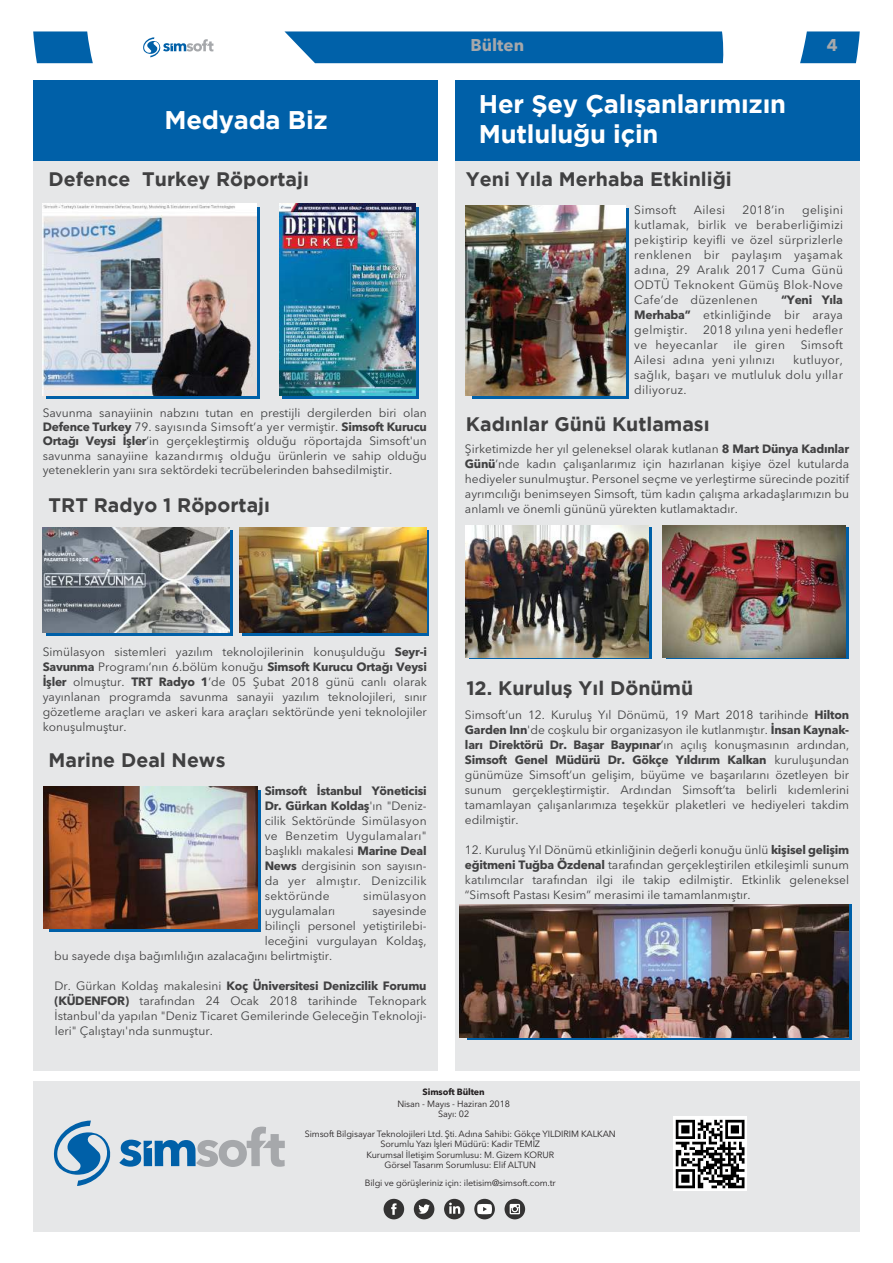
<style>
.page{position:relative;width:893px;height:1263px;background:#fff}
.page>*{position:absolute;margin:0;border:0;box-sizing:border-box;transform-origin:0 0}
.t1{font:700 25.5px/30.6px "Gotham";letter-spacing:-.01em;color:#fff}
.t2{font:700 19.5px "Gotham";color:#404041}
.t3{font:700 16.95px "Avenir Next LT Pro";color:#a6a8ab}
.t4{font:12px/15px "Avenir Next LT Pro";color:#404041;text-align:justify}
.t5{font:12px/15px "Avenir Next LT Pro";letter-spacing:.025em;color:#404041}
.t6{font:9px/10.4px "Avenir Next LT Pro";letter-spacing:-.01em;color:#231f20;text-align:center}
.t7{font:700 9px "Avenir Next LT Pro";letter-spacing:-.01em;color:#231f20}
.s1{font-weight:700}
</style>
<div class="page">
<div style="left:33px;top:1081px;width:827px;height:150px;background:#e6e7e8"></div>
<div style="left:33px;top:140px;width:405px;height:931px;background:#e6e7e8"></div>
<div style="left:33px;top:80px;width:405px;height:81px;background:#0060a8"></div>
<div style="left:455px;top:140px;width:404px;height:931px;background:#e6e7e8"></div>
<div style="left:455px;top:80px;width:405px;height:81px;background:#0060a8"></div>
<svg style="left:33px;top:31px;width:60px;height:32px;background:#1970b1"></svg>
<svg style="left:284px;top:31px;width:440px;height:32px;background:#0d69ad"></svg>
<svg style="left:800px;top:31px;width:60px;height:32px;background:#1b72b2"></svg>
<svg style="left:119px;top:1126px;width:166px;height:41px"></svg>
<svg style="left:53px;top:1120px;width:58px;height:66px"></svg>
<div style="left:384px;top:1199px;width:20px;height:20px;background:#343333;border-radius:50%"></div>
<svg style="left:391px;top:1203px;width:6px;height:12px"></svg>
<div style="left:414px;top:1199px;width:20px;height:20px;background:#343333;border-radius:50%"></div>
<svg style="left:418px;top:1204px;width:12px;height:10px"></svg>
<svg style="left:505px;top:1199px;width:20px;height:20px"></svg>
<svg style="left:510px;top:1204px;width:10px;height:10px"></svg>
<svg style="left:444px;top:1199px;width:21px;height:20px"></svg>
<div style="left:474px;top:1199px;width:21px;height:20px;background:#343333;border-radius:50%"></div>
<svg style="left:477px;top:1204px;width:15px;height:10px"></svg>
<div style="left:467px;top:904px;width:384px;height:136px;background:linear-gradient(to right,#0060a8,#0060a8)"></div>
<svg style="left:46px;top:207px;width:213px;height:192px"></svg>
<img style="left:43px;top:204px;width:213px;height:192px">
<div style="left:282px;top:207px;width:136px;height:192px;background:linear-gradient(to right,#0060a8,#0060a8)"></div>
<img style="left:279px;top:204px;width:136px;height:192px">
<svg style="left:46px;top:530px;width:187px;height:105px"></svg>
<svg style="left:242px;top:530px;width:187px;height:105px"></svg>
<img style="left:43px;top:527px;width:187px;height:105px">
<img style="left:240px;top:527px;width:187px;height:105px">
<div style="left:49px;top:790px;width:212px;height:142px;background:#0060a8"></div>
<img style="left:44px;top:787px;width:214px;height:142px">
<div style="left:472px;top:208px;width:156px;height:191px;background:linear-gradient(to right,#0060a8,#0060a8)"></div>
<img style="left:466px;top:205px;width:159px;height:191px">
<svg style="left:469px;top:527px;width:183px;height:132px"></svg>
<svg style="left:666px;top:527px;width:183px;height:132px"></svg>
<img style="left:466px;top:526px;width:183px;height:131px">
<img style="left:663px;top:526px;width:183px;height:131px">
<img style="left:460px;top:904px;width:388px;height:133px">
<img style="left:674px;top:1116px;width:72px;height:74px">
<svg style="left:143px;top:37px;width:70px;height:20px"></svg>
<h1 class="t1" style="left:164px;top:104px;width:165px">Medyada Biz</h1>
<h2 class="t2" style="left:49px;top:168px;width:262px">Defence Turkey Röportajı</h2>
<p class="t4" style="left:43px;top:405px;width:386px;line-height:14.4px">Savunma sanayiinin nabzını tutan en prestijli dergilerden biri olan <span class="s1">Defence Turkey</span> 79. sayısında Simsoft’a yer vermiştir. <span class="s1">Simsoft Kurucu Ortağı Veysi İşler</span>’in gerçekleştirmiş olduğu röportajda Simsoft'un savunma sanayiine kazandırmış olduğu ürünlerin ve sahip olduğu yeteneklerin yanı sıra sektördeki tecrübelerinden bahsedilmiştir.</p>
<h2 class="t2" style="left:49px;top:493px;width:223px">TRT Radyo 1 Röportajı</h2>
<h3 class="t3" style="left:470px;top:34px;width:55px">Bülten</h3>
<h3 class="t3" style="left:827px;top:34px;width:12px">4</h3>
<h1 class="t1" style="left:479px;top:88px;width:309px">Her Şey Çalışanlarımızın<br>Mutluluğu için</h1>
<h2 class="t2" style="left:466px;top:168px;width:267px">Yeni Yıla Merhaba Etkinliği</h2>
<p class="t5" style="left:634px;top:203px;width:44px">Simsoft</p>
<p class="t4" style="left:694px;top:203px;width:33px">Ailesi</p>
<p class="t4" style="left:742px;top:203px;width:44px">2018’in</p>
<p class="t4" style="left:634px;top:203px;width:210px;text-indent:168px">gelişini kutlamak, birlik ve beraberliğimizi pekiştirip keyifli ve özel sürprizlerle renklenen bir paylaşım yaşamak adına, 29 Aralık 2017 Cuma Günü ODTÜ Teknokent Gümüş Blok-Nove Cafe’de düzenlenen</p>
<p class="t4" style="left:634px;top:293px;width:210px;text-indent:147px"><span class="s1">“Yeni Yıla Merhaba”</span> etkinliğinde bir araya gelmiştir.</p>
<p class="t5" style="left:634px;top:323px;width:210px;text-indent:69px">2018 yılına yeni hedefler ve heyecanlar</p>
<p class="t5" style="left:733px;top:338px;width:53px">ile giren</p>
<p class="t5" style="left:801px;top:338px;width:44px">Simsoft</p>
<p class="t5" style="left:634px;top:353px;width:142px">Ailesi adına yeni yılınızı</p>
<p class="t4" style="left:634px;top:353px;width:210px;text-indent:159px">kutluyor, sağlık, başarı ve mutluluk dolu yıllar diliyoruz.</p>
<h2 class="t2" style="left:466px;top:413px;width:245px">Kadınlar Günü Kutlaması</h2>
<p class="t4" style="left:465px;top:442px;width:386px">Şirketimizde her yıl geleneksel olarak kutlanan <span class="s1">8 Mart Dünya Kadınlar Günü</span>’nde kadın çalışanlarımız için hazırlanan kişiye özel kutularda hediyeler sunulmuştur. Personel seçme ve yerleştirme sürecinde pozitif ayrımcılığı benimseyen Simsoft, tüm kadın çalışma arkadaşlarımızın bu anlamlı ve önemli gününü yürekten kutlamaktadır.</p>
<p class="t4" style="left:43px;top:644px;width:386px">Simülasyon sistemleri yazılım teknolojilerinin konuşulduğu <span class="s1">Seyr-i Savunma</span> Programı’nın 6.bölüm konuğu <span class="s1">Simsoft Kurucu Ortağı Veysi İşler</span> olmuştur. <span class="s1">TRT Radyo 1</span>’de 05 Şubat 2018 günü canlı olarak yayınlanan programda savunma sanayii yazılım teknolojileri, sınır gözetleme araçları ve askeri kara araçları sektöründe yeni teknolojiler konuşulmuştur.</p>
<h2 class="t2" style="left:49px;top:749px;width:178px">Marine Deal News</h2>
<p class="t4" style="left:265px;top:784px;width:163px"><span class="s1">Simsoft İstanbul Yöneticisi Dr. Gürkan Koldaş</span>'ın "Deniz&shy;cilik Sektöründe Simülasyon ve Benzetim Uygulamaları" başlıklı makalesi <span class="s1">Marine Deal News</span> dergisinin son sayısın&shy;da yer almıştır. Denizcilik sektöründe</p>
<p class="t5" style="left:363px;top:889px;width:65px">simülasyon</p>
<p class="t4" style="left:265px;top:904px;width:72px">uygulamaları</p>
<p class="t4" style="left:372px;top:904px;width:56px">sayesinde</p>
<p class="t4" style="left:265px;top:919px;width:163px">bilinçli personel yetiştirilebi-</p>
<p class="t4" style="left:265px;top:934px;width:163px">leceğini vurgulayan Koldaş,</p>
<p class="t4" style="left:54px;top:949px;width:280px">bu sayede dışa bağımlılığın azalacağını belirtmiştir.</p>
<p class="t4" style="left:54px;top:979px;width:374px">Dr. Gürkan Koldaş makalesini <span class="s1">Koç Üniversitesi Denizcilik Forumu (KÜDENFOR)</span> tarafından 24 Ocak 2018 tarihinde Teknopark İstanbul'da yapılan "Deniz Ticaret Gemilerinde Geleceğin Teknoloji&shy;leri" Çalıştayı'nda sunmuştur.</p>
<h2 class="t2" style="left:466px;top:677px;width:228px">12. Kuruluş Yıl Dönümü</h2>
<p class="t4" style="left:465px;top:707px;width:386px">Simsoft’un 12. Kuruluş Yıl Dönümü, 19 Mart 2018 tarihinde <span class="s1">Hilton Garden Inn</span>'de coşkulu bir organizasyon ile kutlanmıştır. <span class="s1">İnsan Kaynak&shy;ları Direktörü Dr. Başar Baypınar</span>’ın açılış konuşmasının ardından, <span class="s1">Simsoft Genel Müdürü Dr. Gökçe Yıldırım Kalkan</span> kuruluşundan günümüze Simsoft’un gelişim, büyüme ve başarılarını özetleyen bir sunum gerçekleştirmiştir. Ardından Simsoft’ta belirli kıdemlerini tamamlayan çalışanlarımıza teşekkür plaketleri ve hediyeleri takdim edilmiştir.</p>
<p class="t4" style="left:465px;top:842px;width:386px">12. Kuruluş Yıl Dönümü etkinliğinin değerli konuğu ünlü <span class="s1">kişisel gelişim eğitmeni Tuğba Özdenal</span> tarafından gerçekleştirilen etkileşimli sunum katılımcılar tarafından ilgi ile takip edilmiştir. Etkinlik geleneksel “Simsoft Pastası Kesim” merasimi ile tamamlanmıştır.</p>
<p class="t7" style="left:423px;top:1086px;width:64px">Simsoft Bülten</p>
<p class="t6" style="left:397px;top:1098px;width:114px">Nisan - Mayıs - Haziran 2018<br>Sayı: 02</p>
<p class="t6" style="left:305px;top:1129px;width:313px">Simsoft Bilgisayar Teknolojileri Ltd. Şti. Adına Sahibi: Gökçe YILDIRIM KALKAN Sorumlu Yazı İşleri Müdürü: Kadir TEMİZ<br>Kurumsal İletişim Sorumlusu: M. Gizem KORUR<br>Görsel Tasarım Sorumlusu: Elif ALTUN</p>
<p class="t6" style="left:365px;top:1178px;width:193px">Bilgi ve görüşleriniz için: iletisim@simsoft.com.tr</p>
</div>
